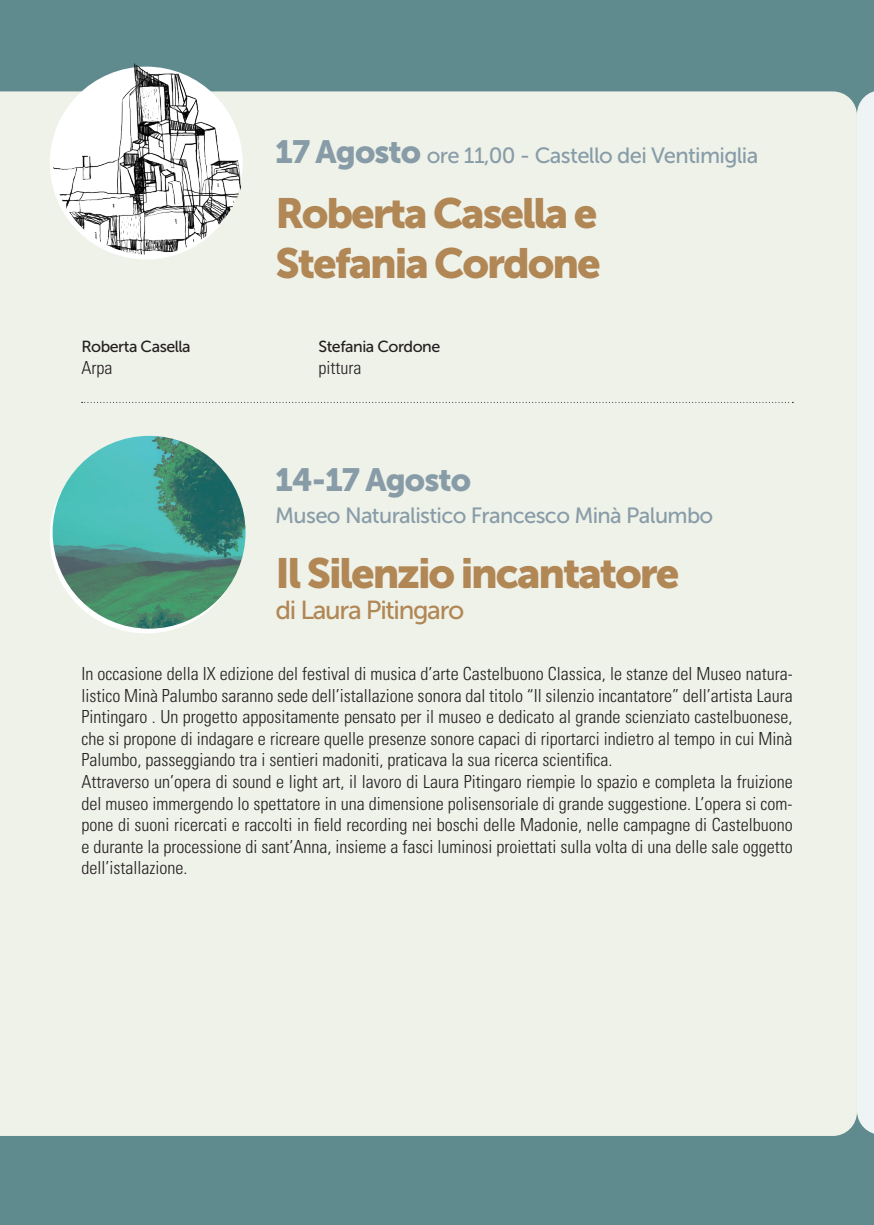
<style>
.page{position:relative;width:874px;height:1225px;background:#fff}
.page>*{position:absolute;margin:0;border:0;box-sizing:border-box;transform-origin:0 0}
.t1{font:42px/50.4px "Museo Sans 900";letter-spacing:-.05em;color:#b18756}
.t2{font:32px "Museo Sans 900";letter-spacing:-.03em;color:#889ca8}
.t3{font:26px "Museo Sans 500";letter-spacing:-.05em;color:#b18756}
.t4{font:22px "Museo Sans 500";letter-spacing:-.03em;color:#889ca8}
.t5{font:300 condensed 18px/21.6px "Univers LT Std";color:#231f20}
.t6{font:16px "Museo Sans 500";letter-spacing:-.03em;color:#231f20}
.s1{font-family:"Museo Sans 900";font-size:32px}
</style>
<div class="page">
<div style="left:0;top:0;width:873px;height:1225px;background:#5f8a8e"></div>
<div style="left:0;top:91px;width:856px;height:1045px;background:#eff2e9"></div>
<svg style="left:856px;top:90px;width:17px;height:1044px"></svg>
<svg style="left:50px;top:440px;width:192px;height:193px"></svg>
<img style="left:53px;top:62px;width:192px;height:193px">
<img style="left:53px;top:436px;width:192px;height:192px;border-radius:96px">
<svg style="left:82px;top:402px;width:711px;height:1px"></svg>
<p class="t4" style="left:275px;top:143px;width:484px"><span class="s1">17 Agosto</span> ore 11,00 - Castello dei Ventimiglia</p>
<p class="t6" style="left:81px;top:338px;width:111px">Roberta Casella</p>
<p class="t5" style="left:81px;top:357px;width:32px">Arpa</p>
<h1 class="t1" style="left:275px;top:188px;width:326px">Roberta Casella e<br>Stefania Cordone</h1>
<p class="t6" style="left:318px;top:338px;width:123px">Stefania Cordone</p>
<p class="t5" style="left:318px;top:357px;width:44px">pittura</p>
<h2 class="t2" style="left:275px;top:461px;width:197px">14-17 Agosto</h2>
<p class="t4" style="left:275px;top:503px;width:439px">Museo Naturalistico Francesco Minà Palumbo</p>
<h1 class="t1" style="left:275px;top:548px;width:405px">Il Silenzio incantatore</h1>
<h3 class="t3" style="left:275px;top:596px;width:190px">di Laura Pitingaro</h3>
<p class="t5" style="left:81px;top:663px;width:712px">In occasione della IX edizione del festival di musica d’arte Castelbuono Classica, le stanze del Museo natura&shy;listico Minà Palumbo saranno sede dell’istallazione sonora dal titolo “Il silenzio incantatore” dell’artista Laura Pintingaro . Un progetto appositamente pensato per il museo e dedicato al grande scienziato castelbuonese, che si propone di indagare e ricreare quelle presenze sonore capaci di riportarci indietro al tempo in cui Minà Palumbo, passeggiando tra i sentieri madoniti, praticava la sua ricerca scientifica.<br>Attraverso un’opera di sound e light art, il lavoro di Laura Pitingaro riempie lo spazio e completa la fruizione del museo immergendo lo spettatore in una dimensione polisensoriale di grande suggestione. L’opera si com&shy;pone di suoni ricercati e raccolti in field recording nei boschi delle Madonie, nelle campagne di Castelbuono e durante la processione di sant’Anna, insieme a fasci luminosi proiettati sulla volta di una delle sale oggetto dell’istallazione.</p>
</div>
